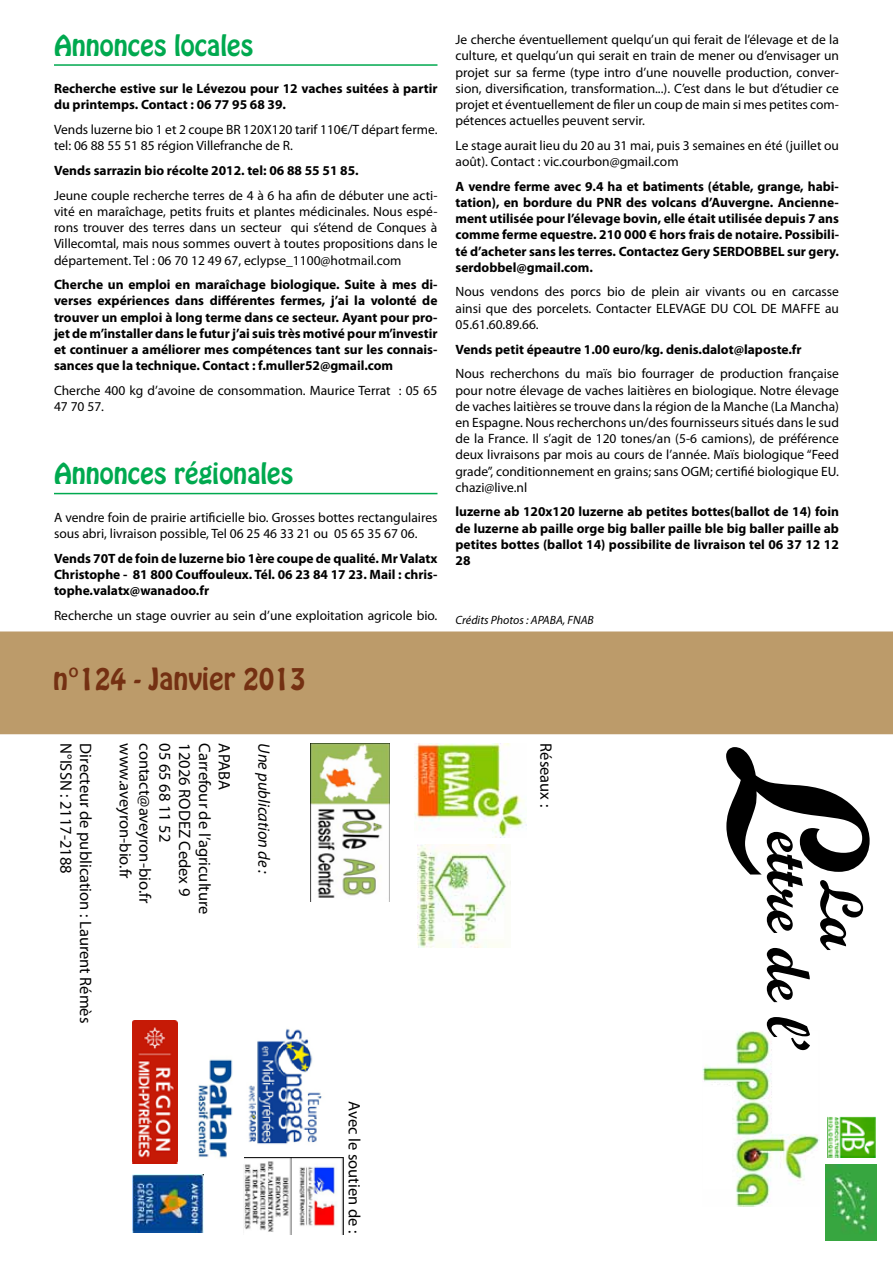
<style>
.page{position:relative;width:893px;height:1263px;background:#fff}
.page>*{position:absolute;margin:0;border:0;box-sizing:border-box;transform-origin:0 0}
.t1{font:202.95px "Script MT Bold";color:#000}
.t2{font:60.9px/53.2px "Script MT Bold";letter-spacing:-.01em;color:#000}
.t3{font:27px "Hobo Std";color:#743012}
.t4{font:25.5px "Hobo Std";color:#00a94f}
.t5{font:16.5px "Myriad Pro";color:#000}
.t6{font:italic 16.5px "Myriad Pro";color:#000}
.t7{font:13.5px/16.2px "Myriad Pro";color:#000}
.t8{font:700 13.5px/16.2px "Myriad Pro";color:#000;text-align:justify}
.t9{font:italic 12px "Myriad Pro";color:#000}
</style>
<div class="page">
<div style="left:1px;top:632px;width:891px;height:101px;background:#bc9b6a"></div>
<div style="left:0;top:631px;width:893px;height:103px;border:2px solid #bc9b6a"></div>
<img style="left:248px;top:1029px;width:74px;height:115px">
<img style="left:244px;top:1157px;width:99px;height:78px">
<img style="left:132px;top:1020px;width:45px;height:143px">
<img style="left:198px;top:1059px;width:35px;height:99px">
<img style="left:132px;top:1175px;width:71px;height:57px">
<img style="left:310px;top:743px;width:80px;height:159px">
<img style="left:418px;top:844px;width:93px;height:104px">
<img style="left:415px;top:744px;width:111px;height:93px">
<hr style="left:54px;top:64px;width:383px;height:2px;background:#00a94f">
<hr style="left:54px;top:493px;width:383px;height:1px;background:#00a94f">
<img style="left:702px;top:1030px;width:117px;height:177px">
<img style="left:826px;top:1164px;width:50px;height:76px">
<img style="left:828px;top:1116px;width:48px;height:41px">
<h3 class="t4" style="left:54px;top:28px;width:201px">Annonces locales</h3>
<p class="t8" style="left:54px;top:80px;width:385px">Recherche estive sur le Lévezou pour 12 vaches suitées à partir du printemps. Contact : 06 77 95 68 39.</p>
<p class="t7" style="left:54px;top:121px;width:385px">Vends luzerne bio 1 et 2 coupe BR 120X120 tarif 110€/T départ ferme. tel: 06 88 55 51 85 région Villefranche de R.</p>
<p class="t8" style="left:54px;top:162px;width:306px">Vends sarrazin bio récolte 2012. tel: 06 88 55 51 85.</p>
<p class="t7" style="left:54px;top:187px;width:385px;text-align:justify">Jeune couple recherche terres de 4 à 6 ha afin de débuter une acti&shy;vité en maraîchage, petits fruits et plantes médicinales. Nous espé&shy;rons trouver des terres dans un secteur qui s’étend de Conques à Villecomtal, mais nous sommes ouvert à toutes propositions dans le département. Tel : 06 70 12 49 67, eclypse_1100@hotmail.com</p>
<p class="t8" style="left:54px;top:276px;width:385px">Cherche un emploi en maraîchage biologique. Suite à mes di&shy;verses expériences dans différentes fermes, j’ai la volonté de trouver un emploi à long terme dans ce secteur. Ayant pour pro&shy;jet de m’installer dans le futur j’ai suis très motivé pour m’investir et continuer a améliorer mes compétences tant sur les connais&shy;sances que la technique. Contact : f.muller52@gmail.com</p>
<p class="t7" style="left:54px;top:382px;width:385px">Cherche 400 kg d’avoine de consommation. Maurice Terrat : 05 65<br>47 70 57.</p>
<h3 class="t4" style="left:54px;top:456px;width:241px">Annonces régionales</h3>
<p class="t7" style="left:54px;top:509px;width:385px">A vendre foin de prairie artificielle bio. Grosses bottes rectangulaires sous abri, livraison possible, Tel 06 25 46 33 21 ou 05 65 35 67 06.</p>
<p class="t8" style="left:54px;top:550px;width:385px">Vends 70T de foin de luzerne bio 1ère coupe de qualité. Mr Valatx Christophe - 81 800 Couffouleux. Tél. 06 23 84 17 23. Mail : chris&shy;tophe.valatx@wanadoo.fr</p>
<p class="t7" style="left:54px;top:607px;width:385px">Recherche un stage ouvrier au sein d’une exploitation agricole bio.</p>
<h3 class="t3" style="left:53px;top:660px;width:254px">n°124 - Janvier 2013</h3>
<p class="t7" style="left:455px;top:31px;width:385px;text-align:justify">Je cherche éventuellement quelqu’un qui ferait de l’élevage et de la culture, et quelqu’un qui serait en train de mener ou d’envisager un projet sur sa ferme (type intro d’une nouvelle production, conver&shy;sion, diversification, transformation...). C’est dans le but d’étudier ce projet et éventuellement de filer un coup de main si mes petites com&shy;pétences actuelles peuvent servir.</p>
<p class="t7" style="left:455px;top:137px;width:385px">Le stage aurait lieu du 20 au 31 mai, puis 3 semaines en été (juillet ou août). Contact : vic.courbon@gmail.com</p>
<p class="t8" style="left:455px;top:178px;width:385px">A vendre ferme avec 9.4 ha et batiments (étable, grange, habi&shy;tation), en bordure du PNR des volcans d’Auvergne. Ancienne&shy;ment utilisée pour l’élevage bovin, elle était utilisée depuis 7 ans comme ferme equestre. 210 000 € hors frais de notaire. Possibili&shy;té d’acheter sans les terres. Contactez Gery SERDOBBEL sur gery. serdobbel@gmail.com.</p>
<p class="t7" style="left:455px;top:284px;width:385px;text-align:justify">Nous vendons des porcs bio de plein air vivants ou en carcasse ainsi que des porcelets. Contacter ELEVAGE DU COL DE MAFFE au 05.61.60.89.66.</p>
<p class="t8" style="left:455px;top:340px;width:348px">Vends petit épeautre 1.00 euro/kg. denis.dalot@laposte.fr</p>
<p class="t7" style="left:455px;top:365px;width:385px;text-align:justify">Nous recherchons du maïs bio fourrager de production française pour notre élevage de vaches laitières en biologique. Notre élevage de vaches laitières se trouve dans la région de la Manche (La Mancha) en Espagne. Nous recherchons un/des fournisseurs situés dans le sud de la France. Il s’agit de 120 tones/an (5-6 camions), de préférence deux livraisons par mois au cours de l’année. Maïs biologique “Feed grade”, conditionnement en grains; sans OGM; certifié biologique EU. chazi@live.nl</p>
<p class="t8" style="left:455px;top:503px;width:385px">luzerne ab 120x120 luzerne ab petites bottes(ballot de 14) foin de luzerne ab paille orge big baller paille ble big baller paille ab petites bottes (ballot 14) possibilite de livraison tel 06 37 12 12<br>28</p>
<p class="t9" style="left:455px;top:612px;width:140px">Crédits Photos : APABA, FNAB</p>
<p class="t5" style="left:76px;top:743px;width:132px;rotate:90deg">N°ISSN : 2117-2188</p>
<p class="t5" style="left:96px;top:743px;width:281px;rotate:90deg">Directeur de publication : Laurent Rémès</p>
<p class="t5" style="left:136px;top:743px;width:137px;rotate:90deg">www.aveyron-bio.fr</p>
<p class="t5" style="left:155px;top:743px;width:161px;rotate:90deg">contact@aveyron-bio.fr</p>
<p class="t5" style="left:175px;top:743px;width:100px;rotate:90deg">05 65 68 11 52</p>
<p class="t5" style="left:195px;top:743px;width:154px;rotate:90deg">12026 RODEZ Cedex 9</p>
<p class="t5" style="left:215px;top:743px;width:173px;rotate:90deg">Carrefour de l’agriculture</p>
<p class="t5" style="left:235px;top:743px;width:48px;rotate:90deg">APABA</p>
<p class="t6" style="left:274px;top:743px;width:132px;rotate:90deg">Une publication de :</p>
<p class="t5" style="left:364px;top:1101px;width:133px;rotate:90deg">Avec le soutien de :</p>
<p class="t5" style="left:556px;top:743px;width:65px;rotate:90deg">Réseaux :</p>
<h1 class="t1" style="left:922px;top:743px;width:133px;rotate:90deg">L</h1>
<h2 class="t2" style="left:869px;top:831px;width:221px;text-indent:48px;rotate:90deg">La ettre de l’</h2>
</div>
